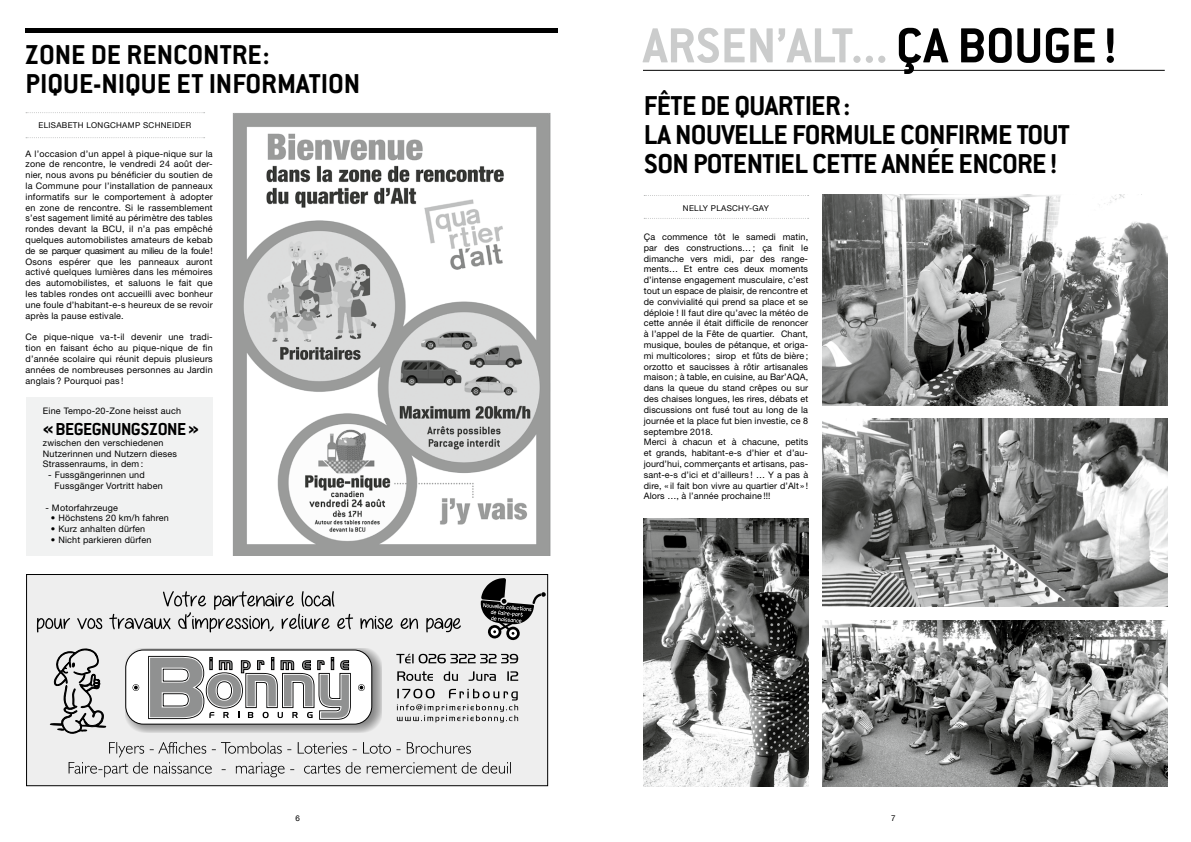
<style>
.page{position:relative;width:1191px;height:842px;background:#fff}
.page>*{position:absolute;margin:0;border:0;box-sizing:border-box;transform-origin:0 0}
.t1{font:700 54px "Conduit ITC Std";color:#cbcccc}
.t2{font:700 30px/29px "Conduit ITC Std";letter-spacing:-.02em;color:#000}
.t3{font:700 30px/29px "Conduit ITC Std";color:#000}
.t4{font:700 19px "Conduit ITC Std";letter-spacing:-.02em;color:#000}
.t5{font:9px/10.8px "Helvetica Neue LT Std";letter-spacing:.01em;color:#000}
.t6{font:8px "Helvetica Neue";letter-spacing:.04em;color:#000}
.s1{color:#000}
</style>
<div class="page">
<div style="left:26px;top:398px;width:187px;height:158px;background:#f1f2f2"></div>
<hr style="left:643px;top:70px;width:521px;height:1px;background:#000">
<div style="left:26px;top:28px;width:532px;height:5px;background:#000"></div>
<svg style="left:26px;top:112px;width:179px;height:1px"></svg>
<svg style="left:26px;top:137px;width:179px;height:1px"></svg>
<img style="left:232px;top:113px;width:318px;height:443px">
<svg style="left:644px;top:195px;width:164px;height:1px"></svg>
<svg style="left:644px;top:218px;width:164px;height:1px"></svg>
<div style="left:27px;top:574px;width:520px;height:212px;background:#eee"></div>
<div style="left:26px;top:574px;width:522px;height:212px;border:1px solid #000"></div>
<div style="left:125px;top:648px;width:257px;height:85px;background:#000;opacity:.43"></div>
<div style="left:126px;top:650px;width:246px;height:74px;background:#fff;border-radius:18px"></div>
<div style="left:125px;top:649px;width:247px;height:76px;border:1px solid #000;border-radius:18px"></div>
<div style="left:133px;top:684px;width:6px;height:7px;border:2px solid #000;border-radius:50%"></div>
<svg style="left:133px;top:685px;width:6px;height:5px"></svg>
<div style="left:358px;top:684px;width:7px;height:7px;border:2px solid #000;border-radius:50%"></div>
<svg style="left:358px;top:685px;width:6px;height:5px"></svg>
<svg style="left:148px;top:655px;width:203px;height:65px"></svg>
<svg style="left:396px;top:654px;width:122px;height:68px"></svg>
<svg style="left:69px;top:742px;width:442px;height:35px"></svg>
<svg style="left:50px;top:649px;width:57px;height:85px"></svg>
<svg style="left:37px;top:591px;width:424px;height:41px"></svg>
<svg style="left:481px;top:578px;width:65px;height:62px"></svg>
<img style="left:822px;top:194px;width:345px;height:212px">
<img style="left:822px;top:621px;width:345px;height:165px">
<img style="left:822px;top:418px;width:345px;height:189px">
<img style="left:643px;top:519px;width:165px;height:267px">
<h2 class="t3" style="left:26px;top:40px;width:336px">ZONE DE RENCONTRE:<br>PIQUE-NIQUE ET INFORMATION</h2>
<p class="t6" style="left:38px;top:120px;width:154px">ELISABETH LONGCHAMP SCHNEIDER</p>
<p class="t5" style="left:26px;top:148px;width:189px;text-align:justify">A l’occasion d’un appel à pique-nique sur la zone de rencontre, le vendredi 24 août der&shy;nier, nous avons pu bénéficier du soutien de la Commune pour l’installation de panneaux informatifs sur le comportement à adopter en zone de rencontre. Si le rassemblement s’est sagement limité au périmètre des tables rondes devant la BCU, il n’a pas empêché quelques automobilistes amateurs de kebab de se parquer quasiment au milieu de la foule!<br>Osons espérer que les panneaux auront activé quelques lumières dans les mémoires des automobilistes, et saluons le fait que les tables rondes ont accueilli avec bonheur une foule d’habitant-e-s heureux de se revoir après la pause estivale.</p>
<p class="t5" style="left:26px;top:332px;width:189px;text-align:justify">Ce pique-nique va-t-il devenir une tradi&shy;tion en faisant écho au pique-nique de fin d’année scolaire qui réunit depuis plusieurs années de nombreuses personnes au Jardin anglais ? Pourquoi pas !</p>
<p class="t5" style="left:43px;top:405px;width:140px">Eine Tempo-20-Zone heisst auch</p>
<h3 class="t4" style="left:43px;top:417px;width:157px">«BEGEGNUNGSZONE»</h3>
<p class="t5" style="left:43px;top:437px;width:136px">zwischen den verschiedenen<br>Nutzerinnen und Nutzern dieses<br>Strassenraums, in dem :</p>
<p class="t5" style="left:55px;top:469px;width:110px;text-indent:-6px">- Fussgängerinnen und<br>Fussgänger Vortritt haben</p>
<p class="t5" style="left:46px;top:502px;width:74px">- Motorfahrzeuge</p>
<p class="t5" style="left:51px;top:513px;width:119px">• Höchstens 20 km/h fahren</p>
<p class="t5" style="left:51px;top:523px;width:96px">• Kurz anhalten dürfen</p>
<p class="t5" style="left:51px;top:534px;width:102px">• Nicht parkieren dürfen</p>
<h1 class="t1" style="left:643px;top:13px;width:477px">ARSEN’ALT... <span class="s1">ÇA BOUGE!</span></h1>
<h2 class="t2" style="left:644px;top:90px;width:428px">FÊTE DE QUARTIER:<br>LA NOUVELLE FORMULE CONFIRME TOUT<br>SON POTENTIEL CETTE ANNÉE ENCORE!</h2>
<p class="t6" style="left:683px;top:202px;width:88px">NELLY PLASCHY-GAY</p>
<p class="t5" style="left:644px;top:231px;width:166px">Ça commence tôt le samedi matin, par des constructions…; ça finit le dimanche vers midi, par des range&shy;ments… Et entre ces deux moments d’intense engagement musculaire, c’est tout un espace de plaisir, de rencontre et de convivialité qui prend sa place et se déploie ! Il faut dire qu’avec la météo de cette année il était difficile de renoncer à l’appel de la Fête de quartier. Chant, musique, boules de pétanque, et origa&shy;mi multicolores ; sirop et fûts de bière ; orzotto et saucisses à rôtir artisanales maison ; à table, en cuisine, au Bar’AQA, dans la queue du stand crêpes ou sur des chaises longues, les rires, débats et discussions ont fusé tout au long de la journée et la place fut bien investie, ce 8 septembre 2018.<br>Merci à chacun et à chacune, petits et grands, habitant-e-s d’hier et d’au&shy;jourd’hui, commerçants et artisans, pas&shy;sant-e-s d’ici et d’ailleurs ! … Y a pas à dire, « il fait bon vivre au quartier d’Alt » !<br>Alors …, à l’année prochaine !!!</p>
<p class="t6" style="left:295px;top:813px;width:6px">6</p>
<p class="t6" style="left:891px;top:813px;width:6px">7</p>
</div>
